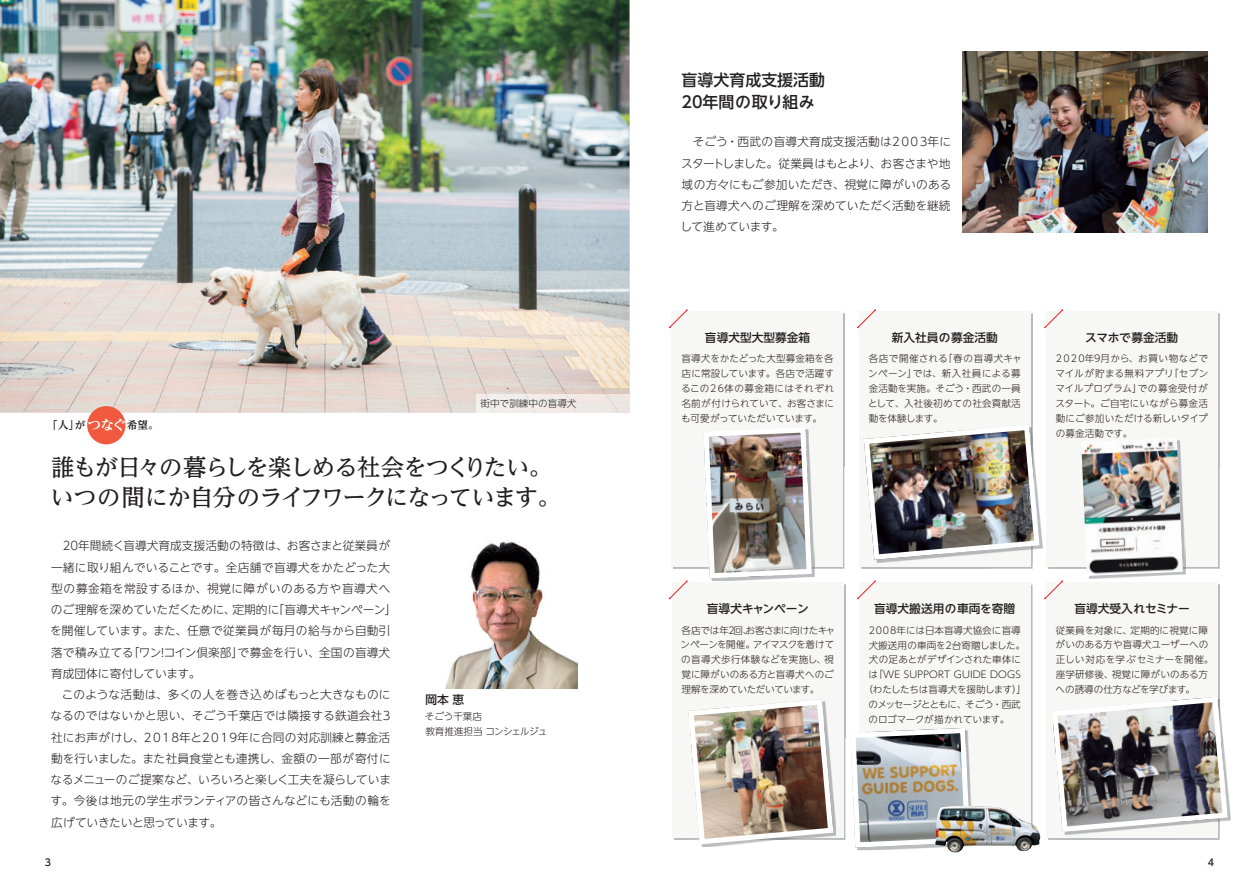
<style>
.page{position:relative;width:1259px;height:893px;background:#fff}
.page>*{position:absolute;margin:0;border:0;box-sizing:border-box;transform-origin:0 0}
.t1{font:500 23.4px/30.8px "UD Reimin Pro";letter-spacing:-.05em;color:#231f20}
.t2{font:500 15.9px/21.3px "UD Shin Go NT Pro";color:#231f20}
.t3{font:300 11.7px/21.3px "UD Shin Go NT Pro";letter-spacing:.005em;color:#231f20}
.t4{font:500 11.7px "UD Shin Go NT Pro";color:#231f20}
.t5{font:700 10.65px "UD Reimin Pro";color:#231f20}
.t6{font:300 9.6px/14.9px "UD Shin Go NT Pro";color:#231f20;text-align:justify}
.t7{font:300 9.6px/14.9px "UD Shin Go NT Pro";letter-spacing:-.02em;color:#231f20}
.t8{font:300 9.6px "UD Shin Go NT Pro";letter-spacing:.02em;color:#231f20}
.t9{font:300 9.6px "UD Shin Go NT Pro";letter-spacing:-.05em;color:#231f20}
.t10{font:500 9.6px "UD Shin Go NT Pro";color:#231f20}
.s1{font-size:13.8px;color:#fff}
</style>
<div class="page">
<img style="left:0;top:0;width:629px;height:412px">
<img style="left:844px;top:585px;width:1px;height:153px">
<img style="left:836px;top:738px;width:9px;height:102px">
<svg style="left:674px;top:838px;width:14px;height:2px"></svg>
<div style="left:672px;top:583px;width:171px;height:255px;background:#f7f7f6"></div>
<img style="left:1031px;top:585px;width:1px;height:221px">
<div style="left:859px;top:583px;width:171px;height:255px;background:#f7f7f6"></div>
<img style="left:1218px;top:585px;width:1px;height:109px">
<img style="left:1048px;top:838px;width:128px;height:2px">
<div style="left:1046px;top:583px;width:171px;height:255px;background:#f7f7f6"></div>
<img style="left:843px;top:314px;width:1px;height:153px">
<img style="left:814px;top:467px;width:30px;height:102px">
<div style="left:671px;top:311px;width:171px;height:256px;background:#f7f7f6"></div>
<img style="left:1031px;top:314px;width:1px;height:108px">
<img style="left:861px;top:567px;width:128px;height:2px">
<div style="left:859px;top:311px;width:171px;height:256px;background:#f7f7f6"></div>
<img style="left:1218px;top:314px;width:1px;height:153px">
<img style="left:1185px;top:467px;width:34px;height:102px">
<img style="left:1048px;top:567px;width:33px;height:2px">
<div style="left:1046px;top:311px;width:171px;height:256px;background:#f7f7f6"></div>
<div style="left:476px;top:394px;width:153px;height:18px;background:#f1ebe7"></div>
<svg style="left:669px;top:309px;width:19px;height:19px"></svg>
<svg style="left:669px;top:580px;width:19px;height:19px"></svg>
<svg style="left:857px;top:309px;width:19px;height:19px"></svg>
<svg style="left:857px;top:580px;width:19px;height:19px"></svg>
<svg style="left:1044px;top:309px;width:19px;height:19px"></svg>
<svg style="left:1044px;top:580px;width:19px;height:19px"></svg>
<div style="left:87px;top:406px;width:38px;height:38px;background:#f0593e;border-radius:50%"></div>
<img style="left:701px;top:792px;width:135px;height:55px">
<img style="left:688px;top:705px;width:145px;height:138px">
<div style="left:688px;top:699px;width:145px;height:145px;border:5px solid #fff;border-radius:11px"></div>
<img style="left:1089px;top:488px;width:96px;height:90px">
<img style="left:1081px;top:440px;width:101px;height:135px">
<img style="left:863px;top:422px;width:179px;height:141px">
<img style="left:701px;top:429px;width:113px;height:152px">
<img style="left:1053px;top:694px;width:177px;height:141px">
<img style="left:855px;top:734px;width:109px;height:114px">
<div style="left:850px;top:728px;width:120px;height:119px;border:5px solid #fff;border-radius:5px"></div>
<img style="left:935px;top:806px;width:105px;height:46px">
<img style="left:962px;top:51px;width:246px;height:182px">
<img style="left:444px;top:541px;width:133px;height:148px">
<p class="t5" style="left:47px;top:417px;width:113px">「人」が<span class="s1">つなぐ</span>希望。</p>
<p class="t6" style="left:480px;top:396px;width:97px">街中で訓練中の盲導犬</p>
<h1 class="t1" style="left:50px;top:451px;width:512px">誰もが日々の暮らしを楽しめる社会をつくりたい。いつの間にか自分のライフワークになっています。</h1>
<p class="t3" style="left:50px;top:535px;width:348px;text-indent:12px">20年間続く盲導犬育成支援活動の特徴は、お客さまと従業員が一緒に取り組んでいることです。全店舗で盲導犬をかたどった大型の募金箱を常設するほか、視覚に障がいのある方や盲導犬へのご理解を深めていただくために、定期的に「盲導犬キャンペーン」を開催しています。また、任意で従業員が毎月の給与から自動引落で積み立てる「ワン！コイン倶楽部」で募金を行い、全国の盲導犬育成団体に寄付しています。</p>
<p class="t3" style="left:51px;top:684px;width:343px;text-indent:11px">このような活動は、多くの人を巻き込めばもっと大きなものになるのではないかと思い、そごう千葉店では隣接する鉄道会社３社にお声がけし、2018年と2019年に合同の対応訓練と募金活動を行いました。また社員食堂とも連携し、金額の一部が寄付になるメニューのご提案など、いろいろと楽しく工夫を凝らしています。今後は地元の学生ボランティアの皆さんなどにも活動の輪を広げていきたいと思っています。</p>
<p class="t4" style="left:425px;top:690px;width:40px">岡本 恵</p>
<p class="t6" style="left:425px;top:708px;width:124px">そごう千葉店<br>教育推進担当 コンシェルジュ</p>
<h2 class="t2" style="left:681px;top:69px;width:145px">盲導犬育成支援活動<br>20年間の取り組み</h2>
<p class="t3" style="left:680px;top:131px;width:272px;text-align:justify;text-indent:13px">そごう・西武の盲導犬育成支援活動は2003年にスタートしました。従業員はもとより、お客さまや地域の方々にもご参加いただき、視覚に障がいのある方と盲導犬へのご理解を深めていただく活動を継続して進めています。</p>
<p class="t4" style="left:705px;top:328px;width:107px">盲導犬型大型募金箱</p>
<p class="t4" style="left:891px;top:328px;width:108px">新入社員の募金活動</p>
<p class="t6" style="left:681px;top:351px;width:154px">盲導犬をかたどった大型募金箱を各店に常設しています。各店で活躍するこの26体の募金箱にはそれぞれ名前が付けられていて、お客さまにも可愛がっていただいています。</p>
<p class="t6" style="left:868px;top:351px;width:155px">各店で開催される「春の盲導犬キャンペーン」では、新入社員による募金活動を実施。そごう・西武の一員として、入社後初めての社会貢献活動を体験します。</p>
<p class="t4" style="left:1085px;top:328px;width:94px">スマホで募金活動</p>
<p class="t6" style="left:1055px;top:351px;width:154px">2020年9月から、お買い物などでマイルが貯まる無料アプリ「セブンマイルプログラム」での募金受付がスタート。ご自宅にいながら募金活動にご参加いただける新しいタイプの募金活動です。</p>
<p class="t4" style="left:707px;top:599px;width:103px">盲導犬キャンペーン</p>
<p class="t7" style="left:680px;top:622px;width:156px">各店では年２回、お客さまに向けたキャンペーンを開催。アイマスクを着けての盲導犬歩行体験などを実施し、視覚に障がいのある方と盲導犬へのご理解を深めていただいています。</p>
<p class="t4" style="left:874px;top:599px;width:143px">盲導犬搬送用の車両を寄贈</p>
<p class="t4" style="left:1074px;top:599px;width:117px">盲導犬受入れセミナー</p>
<p class="t6" style="left:868px;top:622px;width:154px">2008年には日本盲導犬協会に盲導</p>
<p class="t6" style="left:868px;top:637px;width:158px">犬搬送用の車両を2台寄贈しました。</p>
<p class="t6" style="left:868px;top:652px;width:154px">犬の足あとがデザインされた車体に</p>
<p class="t8" style="left:868px;top:667px;width:154px">は「WE SUPPORT GUIDE DOGS</p>
<p class="t7" style="left:863px;top:682px;width:164px">（わたしたちは盲導犬を援助します）」</p>
<p class="t9" style="left:868px;top:697px;width:154px">のメッセージとともに、そごう・西武</p>
<p class="t6" style="left:868px;top:711px;width:142px">のロゴマークが描かれています。</p>
<p class="t6" style="left:1055px;top:622px;width:159px;text-align:left">従業員を対象に、定期的に視覚に障がいのある方や盲導犬ユーザーへの正しい対応を学ぶセミナーを開催。座学研修後、視覚に障がいのある方への誘導の仕方などを学びます。</p>
<p class="t10" style="left:45px;top:855px;width:8px">3</p>
<p class="t10" style="left:1208px;top:855px;width:8px">4</p>
</div>
